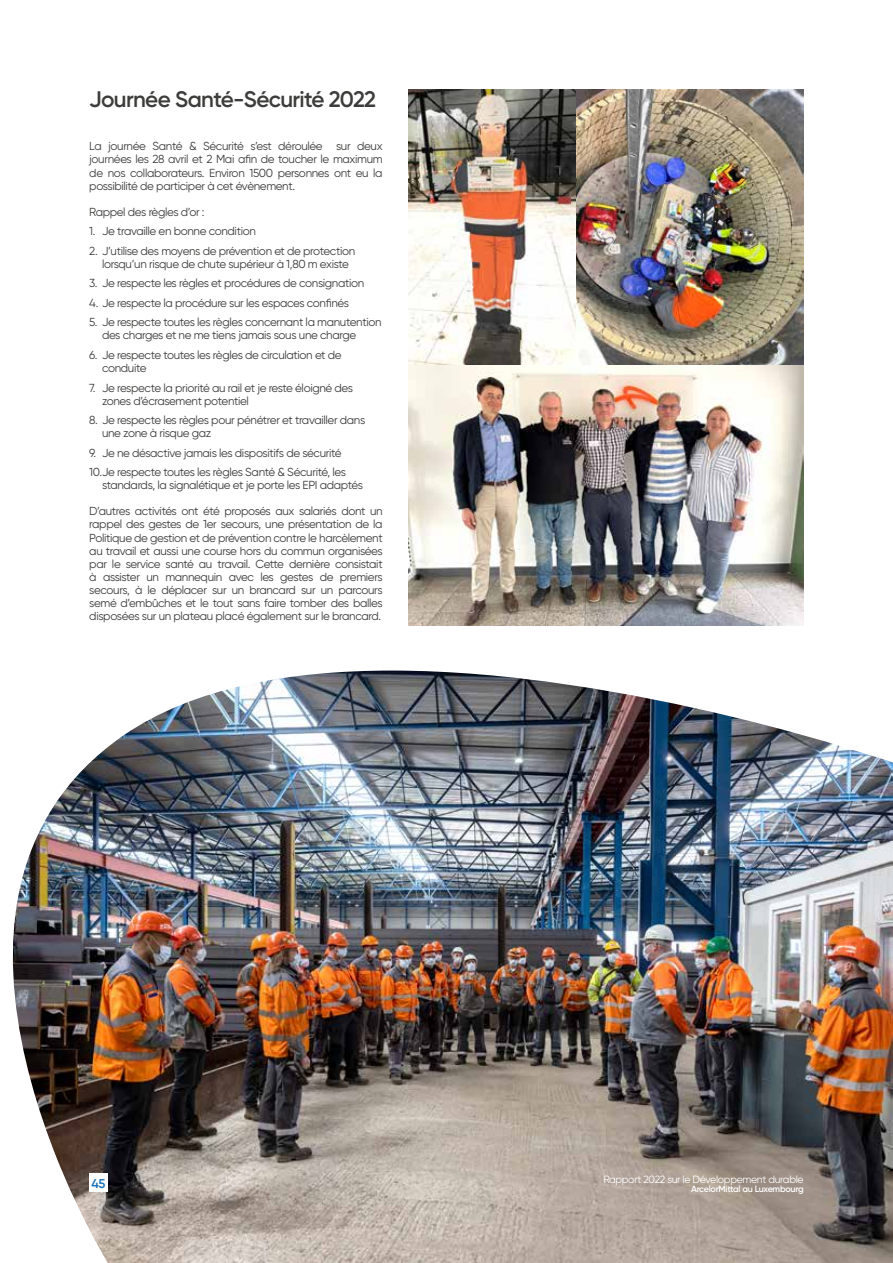
<style>
.page{position:relative;width:893px;height:1263px;background:#fff}
.page>*{position:absolute;margin:0;border:0;box-sizing:border-box;transform-origin:0 0}
.t1{font:600 22.5px "Gilroy";letter-spacing:-.03em;color:#3c3c3b}
.t2{font:600 12.75px "Gilroy";color:#1d71b8}
.t3{font:11.7px/13px "Gilroy";letter-spacing:-.03em;color:#3c3c3b}
.t4{font:10.5px "Gilroy";letter-spacing:-.03em;color:#fff}
.t5{font:600 9px "Gilroy";letter-spacing:-.03em;color:#fff}
</style>
<div class="page">
<img style="left:12px;top:670px;width:881px;height:593px">
<img style="left:408px;top:89px;width:169px;height:276px">
<img style="left:577px;top:89px;width:227px;height:276px">
<img style="left:408px;top:365px;width:396px;height:260px">
<div style="left:89px;top:1174px;width:19px;height:18px;background:#fff"></div>
<h1 class="t1" style="left:89px;top:85px;width:288px">Journée Santé-Sécurité 2022</h1>
<p class="t3" style="left:89px;top:140px;width:295px;text-align:justify">La journée Santé &amp; Sécurité s’est déroulée sur deux journées les 28 avril et 2 Mai afin de toucher le maximum de nos collaborateurs. Environ 1500 personnes ont eu la possibilité de participer à cet évènement.</p>
<p class="t3" style="left:89px;top:205px;width:117px">Rappel des règles d’or :</p>
<p class="t3" style="left:89px;top:224px;width:168px">1. Je travaille en bonne condition</p>
<p class="t3" style="left:89px;top:244px;width:267px;text-align:center">2. J’utilise des moyens de prévention et de protection lorsqu’un risque de chute supérieur à 1,80 m existe</p>
<p class="t3" style="left:89px;top:277px;width:277px">3. Je respecte les règles et procédures de consignation</p>
<p class="t3" style="left:89px;top:296px;width:261px">4. Je respecte la procédure sur les espaces confinés</p>
<p class="t3" style="left:102px;top:316px;width:281px;text-indent:-13px">5. Je respecte toutes les règles concernant la manutention des charges et ne me tiens jamais sous une charge</p>
<p class="t3" style="left:102px;top:348px;width:241px;text-indent:-13px">6. Je respecte toutes les règles de circulation et de conduite</p>
<p class="t3" style="left:102px;top:381px;width:253px;text-indent:-13px">7. Je respecte la priorité au rail et je reste éloigné des zones d’écrasement potentiel</p>
<p class="t3" style="left:102px;top:413px;width:265px;text-indent:-13px">8. Je respecte les règles pour pénétrer et travailler dans une zone à risque gaz</p>
<p class="t3" style="left:89px;top:443px;width:258px;line-height:19.5px">9. Je ne désactive jamais les dispositifs de sécurité<br>10.Je respecte toutes les règles Santé &amp; Sécurité, les</p>
<p class="t3" style="left:102px;top:479px;width:262px">standards, la signalétique et je porte les EPI adaptés</p>
<p class="t3" style="left:89px;top:505px;width:295px;text-align:justify">D’autres activités ont été proposés aux salariés dont un rappel des gestes de 1er secours, une présentation de la Politique de gestion et de prévention contre le harcèlement au travail et aussi une course hors du commun organisées par le service santé au travail. Cette dernière consistait à assister un mannequin avec les gestes de premiers secours, à le déplacer sur un brancard sur un parcours semé d’embûches et le tout sans faire tomber des balles disposées sur un plateau placé également sur le brancard.</p>
<p class="t2" style="left:92px;top:1176px;width:15px">45</p>
<p class="t4" style="left:603px;top:1173px;width:202px">Rapport 2022 sur le Développement durable</p>
<p class="t5" style="left:691px;top:1183px;width:114px">ArcelorMittal au Luxembourg</p>
</div>
